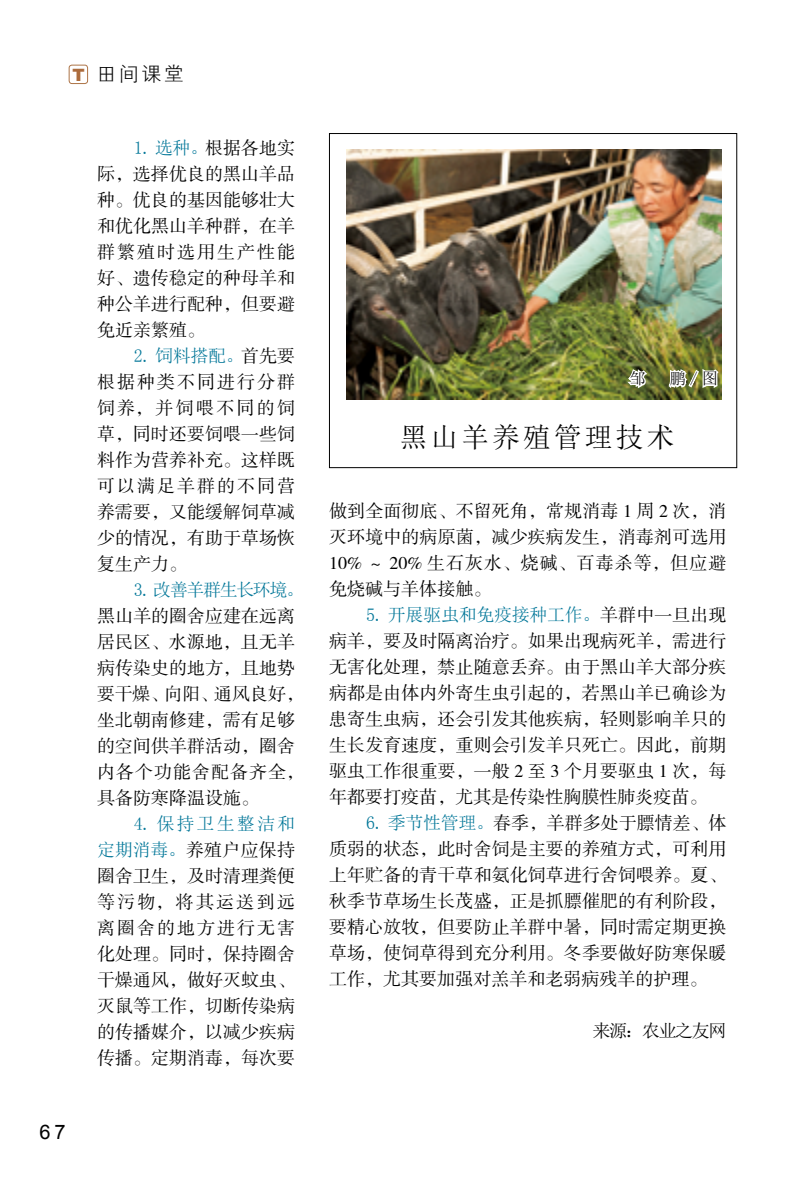
<style>
.page{position:relative;width:806px;height:1191px;background:#fff}
.page>*{position:absolute;margin:0;border:0;box-sizing:border-box;transform-origin:0 0}
.t1{font:28px "Sim Sun";letter-spacing:.1em;color:#000}
.t2{font:20px "FZXH1 JW GB1 0";color:#000}
.t3{font:20px "Arial";color:#000}
.t4{font:18px/26px "FZSSK GBK1 0";color:#000;text-align:justify}
.t5{font:18px "Sim Sun";letter-spacing:-.02em;color:#007698}
.t6{font:18px "Sim Sun";letter-spacing:-.08em;color:#007698}
.t7{font:18px "Sim Sun";letter-spacing:.115em;color:#007698}
.t8{font:18px "Sim Sun";letter-spacing:-.08em;color:#000}
.t9{font:16px "Sim Sun";color:#000}
.s1{font-family:"Arial";font-weight:900;font-size:17px;color:#ac6c3d}
.s2{font-family:"FZSSK GBK1 0";color:#000}
.s3{font-family:"Sim Sun";color:#007698}
</style>
<div class="page">
<div style="left:69px;top:65px;width:19px;height:19px;border:1px solid #ad7447;border-radius:3px"></div>
<div style="left:329px;top:133px;width:407px;height:335px;border:1px solid #000"></div>
<img style="left:346px;top:149px;width:374px;height:251px">
<svg style="left:623px;top:366px;width:27px;height:25px"></svg>
<svg style="left:666px;top:366px;width:54px;height:24px"></svg>
<p class="t2" style="left:72px;top:63px;width:113px"><span class="s1">T</span> 田间课堂</p>
<p class="t5" style="left:134px;top:139px;width:163px">1. 选种。<span class="s2">根据各地实</span></p>
<p class="t4" style="left:97px;top:162px;width:199px">际，选择优良的黑山羊品种。优良的基因能够壮大和优化黑山羊种群，在羊群繁殖时选用生产性能好、遗传稳定的种母羊和种公羊进行配种，但要避免近亲繁殖。</p>
<p class="t5" style="left:134px;top:347px;width:163px">2. 饲料搭配。<span class="s2">首先要</span></p>
<p class="t4" style="left:97px;top:370px;width:199px">根据种类不同进行分群饲养，并饲喂不同的饲草，同时还要饲喂一些饲料作为营养补充。这样既可以满足羊群的不同营养需要，又能缓解饲草减少的情况，有助于草场恢复生产力。</p>
<p class="t6" style="left:134px;top:581px;width:172px">3. 改善羊群生长环境。</p>
<p class="t4" style="left:97px;top:604px;width:208px;text-align:left">黑山羊的圈舍应建在远离居民区、水源地，且无羊病传染史的地方，且地势要干燥、向阳、通风良好，坐北朝南修建，需有足够的空间供羊群活动，圈舍内各个功能舍配备齐全，具备防寒降温设施。</p>
<p class="t7" style="left:134px;top:815px;width:163px">4. 保持卫生整洁和</p>
<p class="t4" style="left:97px;top:838px;width:199px"><span class="s3">定期消毒。</span>养殖户应保持圈舍卫生，及时清理粪便等污物，将其运送到远离圈舍的地方进行无害化处理。同时，保持圈舍干燥通风，做好灭蚊虫、灭鼠等工作，切断传染病的传播媒介，以减少疾病传播。定期消毒，每次要</p>
<p class="t3" style="left:39px;top:1118px;width:28px">67</p>
<p class="t9" style="left:629px;top:370px;width:17px">邹</p>
<p class="t9" style="left:669px;top:370px;width:49px">鹏/图</p>
<h1 class="t1" style="left:399px;top:422px;width:276px">黑山羊养殖管理技术</h1>
<p class="t4" style="left:329px;top:499px;width:398px">做到全面彻底、不留死角，常规消毒 1 周 2 次，消灭环境中的病原菌，减少疾病发生，消毒剂可选用10% ～ 20% 生石灰水、烧碱、百毒杀等，但应避免烧碱与羊体接触。</p>
<p class="t5" style="left:366px;top:605px;width:362px">5. 开展驱虫和免疫接种工作。<span class="s2">羊群中一旦出现</span></p>
<p class="t4" style="left:329px;top:629px;width:398px">病羊，要及时隔离治疗。如果出现病死羊，需进行无害化处理，禁止随意丢弃。由于黑山羊大部分疾病都是由体内外寄生虫引起的，若黑山羊已确诊为患寄生虫病，还会引发其他疾病，轻则影响羊只的生长发育速度，重则会引发羊只死亡。因此，前期驱虫工作很重要，一般 2 至 3 个月要驱虫 1 次，每年都要打疫苗，尤其是传染性胸膜性肺炎疫苗。</p>
<p class="t4" style="left:329px;top:811px;width:398px;text-indent:37px"><span class="s3">6. 季节性管理。</span>春季，羊群多处于膘情差、体质弱的状态，此时舍饲是主要的养殖方式，可利用上年贮备的青干草和氨化饲草进行舍饲喂养。夏、秋季节草场生长茂盛，正是抓膘催肥的有利阶段，要精心放牧，但要防止羊群中暑，同时需定期更换草场，使饲草得到充分利用。冬季要做好防寒保暖工作，尤其要加强对羔羊和老弱病残羊的护理。</p>
<p class="t8" style="left:592px;top:1021px;width:135px">来源：农业之友网</p>
</div>
